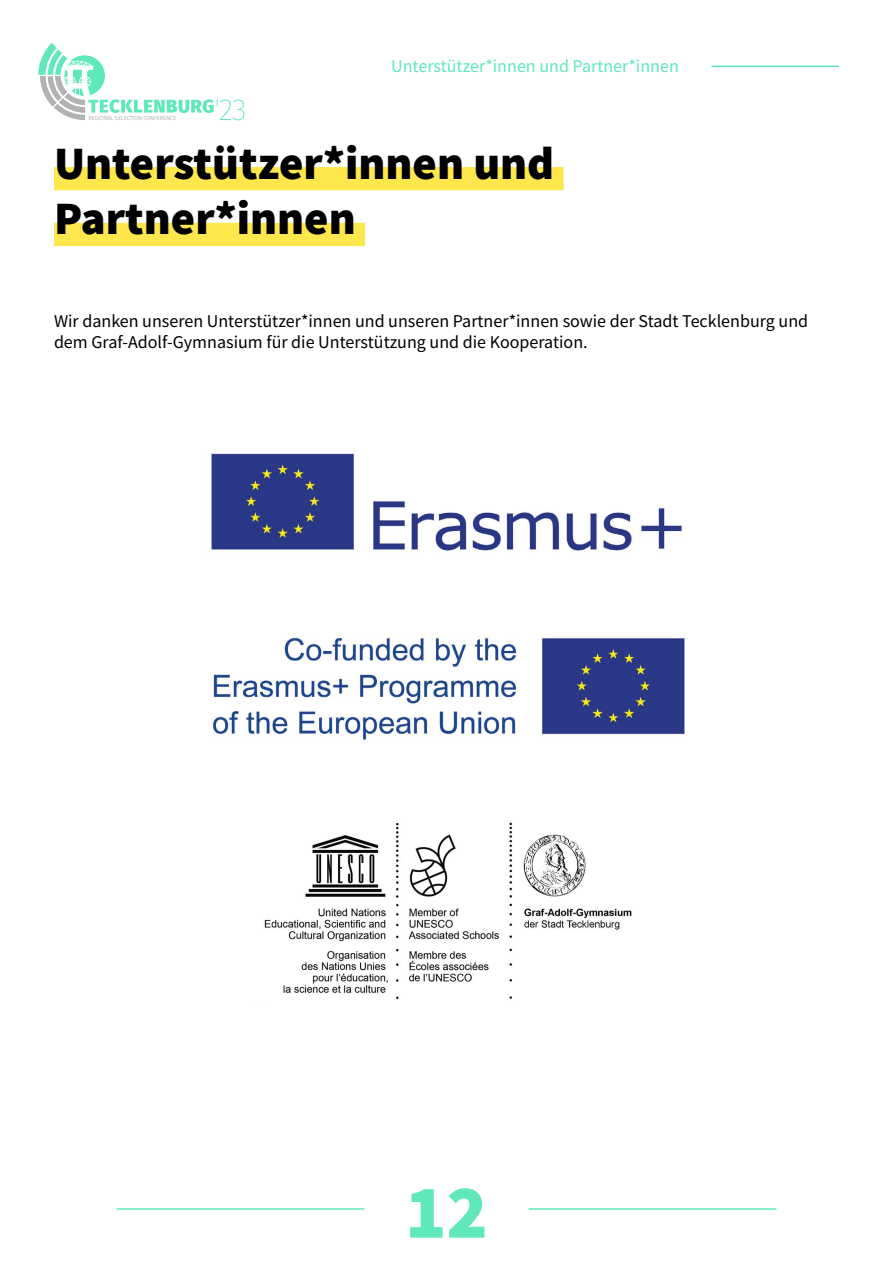
<style>
.page{position:relative;width:893px;height:1263px;background:#fff}
.page>*{position:absolute;margin:0;border:0;box-sizing:border-box;transform-origin:0 0}
.t1{font:900 76.5px "Source Sans Pro";color:#5fe8bb}
.t2{font:900 46.5px/55.8px "Source Sans Pro";color:#000}
.t3{font:18px/21.6px "Source Sans Pro";color:#000}
.t4{font:18px "Source Sans Pro";color:#5fe8bb}
.t5{font:5.55px "Fira Sans";letter-spacing:-.025em;color:#b0b2b3;scale:1.04 1}
</style>
<div class="page">
<hr style="left:711px;top:66px;width:128px;height:1px;background:#5fe8bb">
<svg style="left:38px;top:43px;width:206px;height:77px"></svg>
<hr style="left:117px;top:1208px;width:247px;height:2px;background:#5fe8bb">
<hr style="left:529px;top:1208px;width:247px;height:2px;background:#5fe8bb">
<div style="left:54px;top:167px;width:510px;height:23px;background:#fde74c"></div>
<div style="left:54px;top:223px;width:311px;height:23px;background:#fde74c"></div>
<img style="left:213px;top:634px;width:472px;height:107px">
<img style="left:210px;top:453px;width:472px;height:99px">
<img style="left:264px;top:822px;width:368px;height:177px">
<p class="t4" style="left:391px;top:55px;width:289px">Unterstützer*innen und Partner*innen</p>
<p class="t5" style="left:88px;top:114px;width:86px">REGIONAL SELECTION CONFERENCE</p>
<h2 class="t2" style="left:54px;top:134px;width:502px">Unterstützer*innen und<br>Partner*innen</h2>
<p class="t3" style="left:54px;top:310px;width:756px">Wir danken unseren Unterstützer*innen und unseren Partner*innen sowie der Stadt Tecklenburg und dem Graf-Adolf-Gymnasium fü r die Unterstützung und die Kooperation.</p>
<h1 class="t1" style="left:405px;top:1159px;width:84px">12</h1>
</div>
